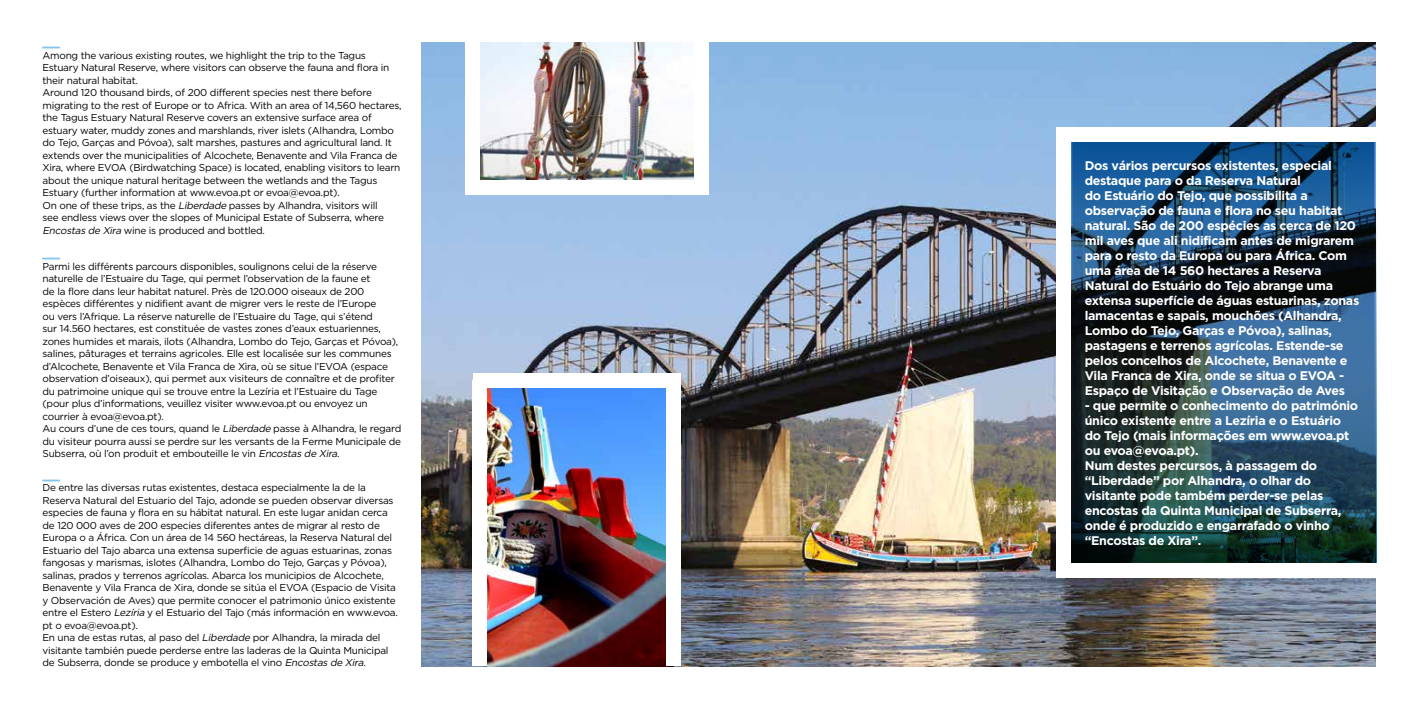
<style>
.page{position:relative;width:1418px;height:709px;background:#fff}
.page>*{position:absolute;margin:0;border:0;box-sizing:border-box;transform-origin:0 0}
.t1{font:700 15px "Gotham";color:#84c3ec}
.t2{font:700 12.5px/15px "Gotham";letter-spacing:-.025em;color:#fff}
.t3{font:10px/12.5px "Gotham";letter-spacing:-.025em;color:#000}
.s1{font-style:italic}
</style>
<div class="page">
<img style="left:422px;top:43px;width:953px;height:623px">
<svg style="left:1070px;top:142px;width:306px;height:420px;background:#1f4158"></svg>
<div style="left:1056px;top:128px;width:14px;height:450px;background:#fff"></div>
<div style="left:1070px;top:563px;width:327px;height:15px;background:#fff"></div>
<div style="left:1055px;top:128px;width:320px;height:14px;background:#fff"></div>
<img style="left:487px;top:387px;width:179px;height:279px">
<div style="left:473px;top:380px;width:14px;height:286px;background:#fff"></div>
<div style="left:473px;top:373px;width:207px;height:14px;background:#fff"></div>
<div style="left:666px;top:380px;width:14px;height:286px;background:#fff"></div>
<img style="left:480px;top:43px;width:214px;height:138px">
<div style="left:466px;top:181px;width:243px;height:14px;background:#fff"></div>
<div style="left:466px;top:0;width:14px;height:195px;background:#fff"></div>
<div style="left:694px;top:0;width:15px;height:195px;background:#fff"></div>
<h1 class="t1" style="left:43px;top:32px;width:19px">__</h1>
<p class="t3" style="left:43px;top:49px;width:360px">Among the various existing routes, we highlight the trip to the Tagus Estuary Natural Reserve, where visitors can observe the fauna and flora in their natural habitat.<br>Around 120 thousand birds, of 200 different species nest there before migrating to the rest of Europe or to Africa. With an area of 14,560 hectares, the Tagus Estuary Natural Reserve covers an extensive surface area of estuary water, muddy zones and marshlands, river islets (Alhandra, Lombo do Tejo, Garças and Póvoa), salt marshes, pastures and agricultural land. It extends over the municipalities of Alcochete, Benavente and Vila Franca de Xira, where EVOA (Birdwatching Space) is located, enabling visitors to learn about the unique natural heritage between the wetlands and the Tagus Estuary (further information at www.evoa.pt or evoa@evoa.pt).<br>On one of these trips, as the <span class="s1">Liberdade</span> passes by Alhandra, visitors will<br>see endless views over the slopes of Municipal Estate of Subserra, where <span class="s1">Encostas de Xira</span> wine is produced and bottled.</p>
<h1 class="t1" style="left:43px;top:243px;width:19px">__</h1>
<p class="t3" style="left:43px;top:260px;width:360px">Parmi les différents parcours disponibles, soulignons celui de la réserve naturelle de l’Estuaire du Tage, qui permet l’observation de la faune et<br>de la flore dans leur habitat naturel. Près de 120.000 oiseaux de 200 espèces différentes y nidifient avant de migrer vers le reste de l’Europe<br>ou vers l’Afrique. La réserve naturelle de l’Estuaire du Tage, qui s’étend<br>sur 14.560 hectares, est constituée de vastes zones d’eaux estuariennes, zones humides et marais, ilots (Alhandra, Lombo do Tejo, Garças et Póvoa), salines, pâturages et terrains agricoles. Elle est localisée sur les communes d’Alcochete, Benavente et Vila Franca de Xira, où se situe l’EVOA (espace observation d’oiseaux), qui permet aux visiteurs de connaître et de profiter du patrimoine unique qui se trouve entre la Lezíria et l’Estuaire du Tage (pour plus d’informations, veuillez visiter www.evoa.pt ou envoyez un courrier à evoa@evoa.pt).<br>Au cours d’une de ces tours, quand le <span class="s1">Liberdade</span> passe à Alhandra, le regard du visiteur pourra aussi se perdre sur les versants de la Ferme Municipale de Subserra, où l’on produit et embouteille le vin <span class="s1">Encostas de Xira</span>.</p>
<h1 class="t1" style="left:43px;top:465px;width:19px">__</h1>
<p class="t3" style="left:43px;top:481px;width:357px">De entre las diversas rutas existentes, destaca especialmente la de la Reserva Natural del Estuario del Tajo, adonde se pueden observar diversas especies de fauna y flora en su hábitat natural. En este lugar anidan cerca de 120 000 aves de 200 especies diferentes antes de migrar al resto de Europa o a África. Con un área de 14 560 hectáreas, la Reserva Natural del Estuario del Tajo abarca una extensa superficie de aguas estuarinas, zonas fangosas y marismas, islotes (Alhandra, Lombo do Tejo, Garças y Póvoa), salinas, prados y terrenos agrícolas. Abarca los municipios de Alcochete, Benavente y Vila Franca de Xira, donde se sitúa el EVOA (Espacio de Visita y Observación de Aves) que permite conocer el patrimonio único existente entre el Estero <span class="s1">Lezíria</span> y el Estuario del Tajo (más información en www.evoa. pt o evoa@evoa.pt).<br>En una de estas rutas, al paso del <span class="s1">Liberdade</span> por Alhandra, la mirada del visitante también puede perderse entre las laderas de la Quinta Municipal de Subserra, donde se produce y embotella el vino <span class="s1">Encostas de Xira</span>.</p>
<p class="t2" style="left:1084px;top:157px;width:276px">Dos vários percursos existentes, especial destaque para o da Reserva Natural<br>do Estuário do Tejo, que possibilita a observação de fauna e flora no seu habitat natural. São de 200 espécies as cerca de 120 mil aves que ali nidificam antes de migrarem para o resto da Europa ou para África. Com uma área de 14 560 hectares a Reserva Natural do Estuário do Tejo abrange uma extensa superfície de águas estuarinas, zonas lamacentas e sapais, mouchões (Alhandra, Lombo do Tejo, Garças e Póvoa), salinas, pastagens e terrenos agrícolas. Estende-se pelos concelhos de Alcochete, Benavente e Vila Franca de Xira, onde se situa o EVOA - Espaço de Visitação e Observação de Aves</p>
<p class="t2" style="left:1084px;top:397px;width:275px">- que permite o conhecimento do património único existente entre a Lezíria e o Estuário do Tejo (mais informações em www.evoa.pt ou evoa@evoa.pt).<br>Num destes percursos, à passagem do “Liberdade” por Alhandra, o olhar do visitante pode também perder-se pelas encostas da Quinta Municipal de Subserra, onde é produzido e engarrafado o vinho “Encostas de Xira”.</p>
</div>
